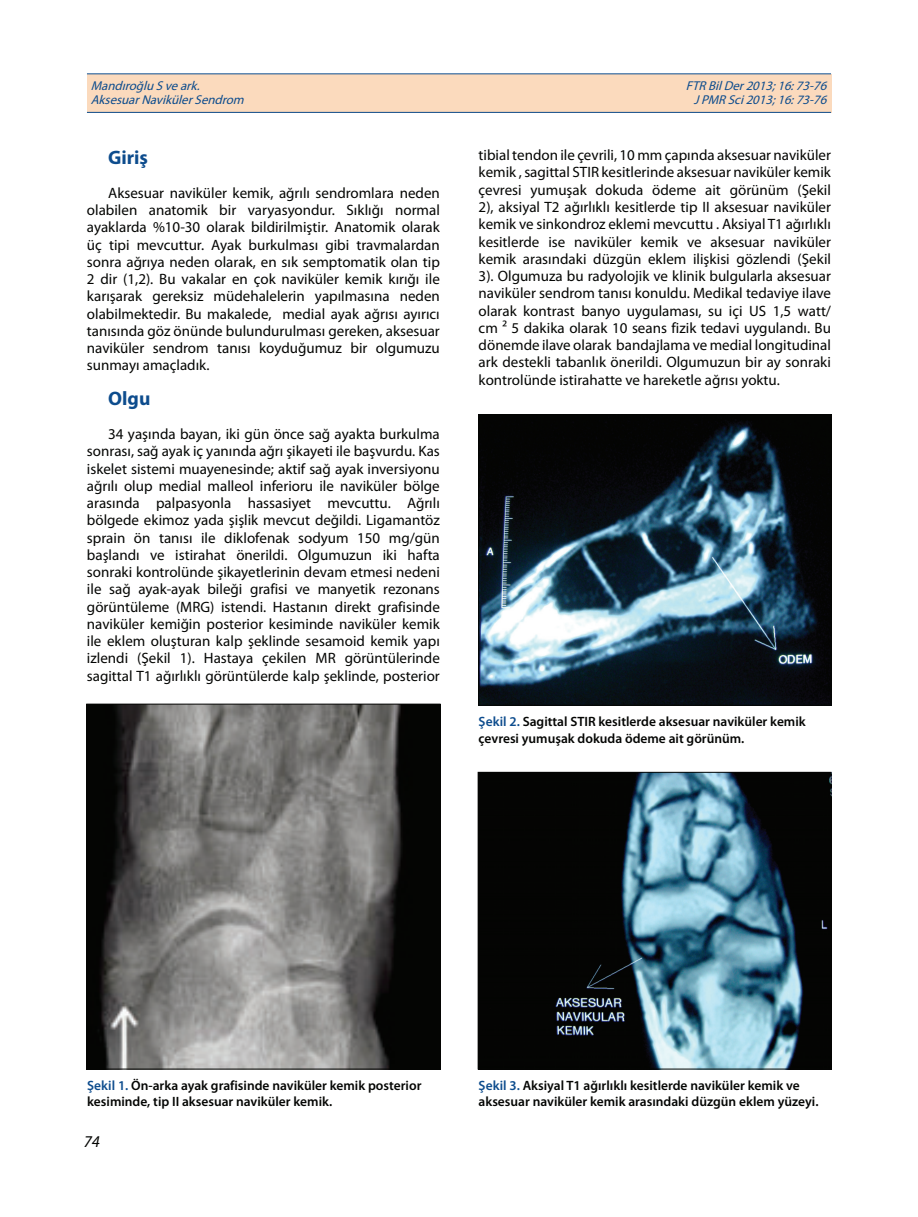
<style>
.page{position:relative;width:918px;height:1217px;background:#fff}
.page>*{position:absolute;margin:0;border:0;box-sizing:border-box;transform-origin:0 0}
.t1{font:700 19.5px "Myriad Pro";color:#0d4c8d}
.t2{font:italic 16.5px "Myriad Pro";color:#040503}
.t3{font:15px/17.2px "Myriad Pro";color:#040503;text-align:justify}
.t4{font:600 13.5px/16.5px "Myriad Pro";color:#040503}
.t5{font:italic 12.9px/13.6px "Myriad Pro";color:#0d4c8d}
.s1{color:#0d4c8d}
</style>
<div class="page">
<div style="left:87px;top:74px;width:745px;height:38px;background:#fbdabd"></div>
<hr style="left:87px;top:74px;width:744px;height:1px;background:#0d4c8d">
<hr style="left:87px;top:112px;width:744px;height:1px;background:#0d4c8d">
<img style="left:88px;top:705px;width:350px;height:362px">
<div style="left:86px;top:703px;width:354px;height:366px;border:1px solid #040503"></div>
<img style="left:480px;top:416px;width:349px;height:287px">
<div style="left:478px;top:414px;width:353px;height:291px;border:1px solid #040503"></div>
<img style="left:480px;top:773px;width:349px;height:294px">
<div style="left:478px;top:771px;width:353px;height:298px;border:1px solid #040503"></div>
<p class="t5" style="left:91px;top:80px;width:158px">Mandıroğlu S ve ark.<br>AksesuarNavikülerSendrom</p>
<p class="t5" style="left:686px;top:80px;width:145px;text-align:right">FTR BilDer2013;16:73-76<br>JPMR Sci2013;16:73-76</p>
<p class="t1" style="left:108px;top:149px;width:41px">Giriş</p>
<p class="t3" style="left:87px;top:185px;width:354px;text-indent:21px">Aksesuar naviküler kemik, ağrılı sendromlara neden olabilen anatomik bir varyasyondur. Sıklığı normal ayaklarda %10-30 olarak bildirilmiştir. Anatomik olarak üç tipi mevcuttur. Ayak burkulması gibi travmalardan sonra ağrıya neden olarak, en sık semptomatik olan tip 2 dir (1,2). Bu vakalar en çok naviküler kemik kırığı ile karışarak gereksiz müdehalelerin yapılmasına neden olabilmektedir. Bu makalede, medial ayak ağrısı ayırıcı tanısında göz önünde bulundurulması gereken, aksesuar naviküler sendrom tanısı koyduğumuz bir olgumuzu sunmayı amaçladık.</p>
<p class="t1" style="left:108px;top:390px;width:44px">Olgu</p>
<p class="t3" style="left:87px;top:426px;width:354px;text-indent:21px">34 yaşında bayan, iki gün önce sağ ayakta burkulma sonrası, sağ ayak iç yanında ağrı şikayeti ile başvurdu. Kas iskelet sistemi muayenesinde; aktif sağ ayak inversiyonu ağrılı olup medial malleol inferioru ile naviküler bölge arasında palpasyonla hassasiyet mevcuttu. Ağrılı bölgede ekimoz yada şişlik mevcut değildi. Ligamantöz sprain ön tanısı ile diklofenak sodyum 150 mg/gün başlandı ve istirahat önerildi. Olgumuzun iki hafta sonraki kontrolünde şikayetlerinin devam etmesi nedeni ile sağ ayak-ayak bileği grafisi ve manyetik rezonans görüntüleme (MRG) istendi. Hastanın direkt grafisinde naviküler kemiğin posterior kesiminde naviküler kemik ile eklem oluşturan kalp şeklinde sesamoid kemik yapı izlendi (Şekil 1). Hastaya çekilen MR görüntülerinde sagittal T1 ağırlıklı görüntülerde kalp şeklinde, posterior</p>
<p class="t3" style="left:479px;top:148px;width:354px">tibial tendon ile çevrili, 10 mm çapında aksesuar naviküler kemik , sagittal STIR kesitlerinde aksesuar naviküler kemik çevresi yumuşak dokuda ödeme ait görünüm (Şekil 2), aksiyal T2 ağırlıklı kesitlerde tip II aksesuar naviküler kemik ve sinkondroz eklemi mevcuttu . Aksiyal T1 ağırlıklı kesitlerde ise naviküler kemik ve aksesuar naviküler kemik arasındaki düzgün eklem ilişkisi gözlendi (Şekil 3). Olgumuza bu radyolojik ve klinik bulgularla aksesuar naviküler sendrom tanısı konuldu. Medikal tedaviye ilave olarak kontrast banyo uygulaması, su içi US 1,5 watt/ cm ² 5 dakika olarak 10 seans fizik tedavi uygulandı. Bu dönemde ilave olarak bandajlama ve medial longitudinal ark destekli tabanlık önerildi. Olgumuzun bir ay sonraki kontrolünde istirahatte ve hareketle ağrısı yoktu.</p>
<p class="t4" style="left:479px;top:714px;width:329px"><span class="s1">Şekil 2.</span> Sagittal STIR kesitlerde aksesuar naviküler kemik çevresi yumuşak dokuda ödeme ait görünüm.</p>
<p class="t4" style="left:87px;top:1077px;width:336px"><span class="s1">Şekil 1.</span> Ön-arka ayak grafisinde naviküler kemik posterior kesiminde, tip II aksesuar naviküler kemik.</p>
<p class="t2" style="left:84px;top:1134px;width:18px">74</p>
<p class="t4" style="left:479px;top:1077px;width:341px"><span class="s1">Şekil 3.</span> Aksiyal T1 ağırlıklı kesitlerde naviküler kemik ve aksesuar naviküler kemik arasındaki düzgün eklem yüzeyi.</p>
</div>
